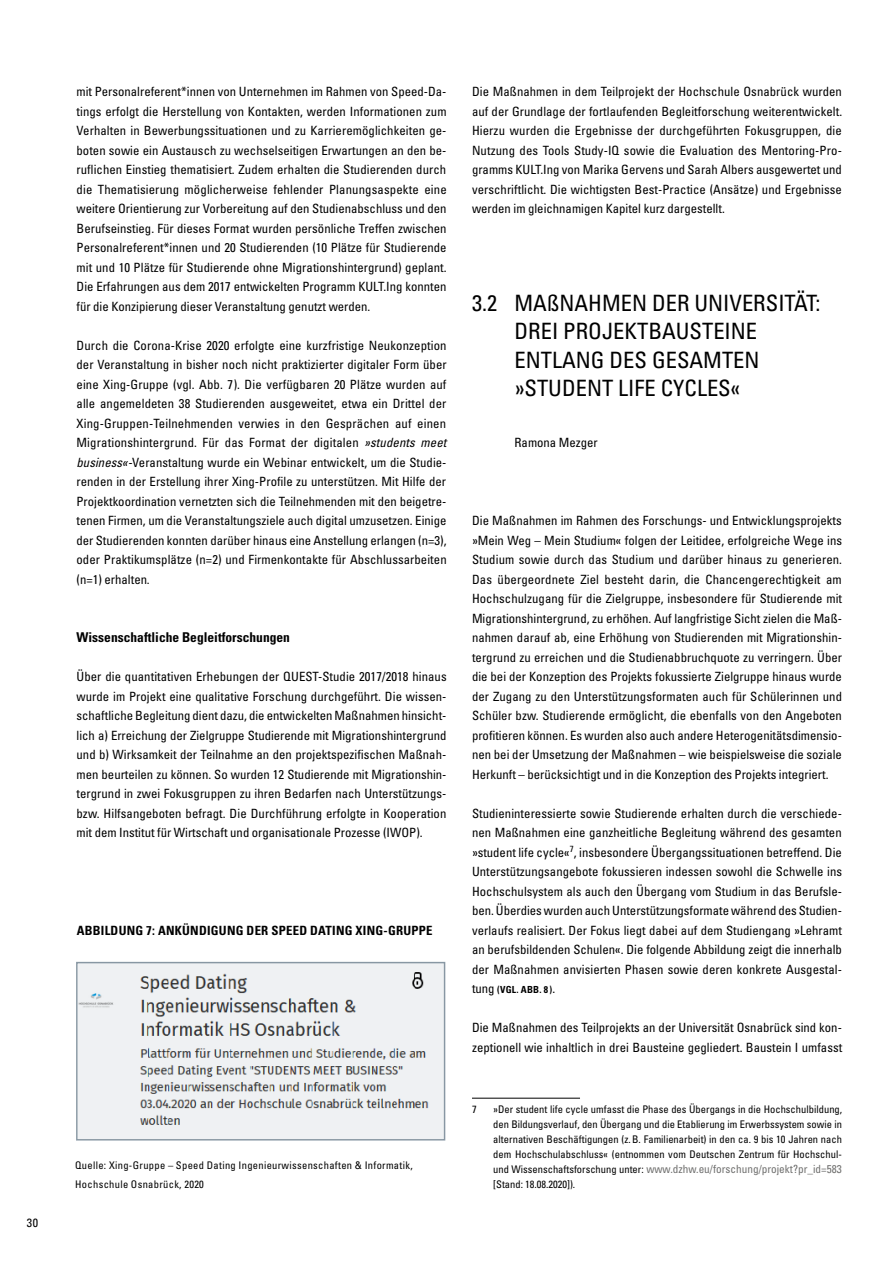
<style>
.page{position:relative;width:893px;height:1263px;background:#fff}
.page>*{position:absolute;margin:0;border:0;box-sizing:border-box;transform-origin:0 0}
.t1{font:condensed 22.5px/28.5px "Univers LT Std";color:#000}
.t2{font:700 condensed 13.5px "Univers LT Std";color:#000}
.Copytext{font:condensed 12.75px/19.5px "Univers LT Std";color:#000;text-align:justify}
.t3{font:700 condensed 12.75px "Univers LT Std";letter-spacing:.02em;color:#000}
.t4{font:condensed 12px "Univers LT Std";color:#000}
.Footnote_text{font:condensed 11.25px "Univers LT Std";color:#6f6f6e}
.Footnote_text-2{font:condensed 10.5px/15px "Univers LT Std";letter-spacing:.005em;color:#000;text-align:justify}
.Quelle{font:condensed 10.5px/19.5px "Univers LT Std";letter-spacing:.03em;color:#000}
.Copytext-2{font:700 condensed 9.75px "Univers LT Std";letter-spacing:.02em;color:#000}
.s1{font-family:"Univers";font-style:italic}
.s2{font-weight:700;font-size:9.75px}
.s3{font-weight:400;font-size:12.75px}
.s4{font-size:10.5px;color:#000}
</style>
<div class="page">
<hr style="left:472px;top:1098px;width:108px;height:1px;background:#000">
<img style="left:78px;top:962px;width:367px;height:177px">
<p class="t4" style="left:27px;top:1215px;width:13px">30</p>
<p class="Copytext" style="left:77px;top:82px;width:372px">mit Personalreferent*innen von Unternehmen im Rahmen von Speed-Da&shy;tings erfolgt die Herstellung von Kontakten, werden Informationen zum Verhalten in Bewerbungssituationen und zu Karrieremöglichkeiten ge&shy;boten sowie ein Austausch zu wechselseitigen Erwartungen an den be&shy;ruflichen Einstieg thematisiert. Zudem erhalten die Studierenden durch die Thematisierung möglicherweise fehlender Planungsaspekte eine weitere Orientierung zur Vorbereitung auf den Studienabschluss und den Berufseinstieg. Für dieses Format wurden persönliche Treffen zwischen Personalreferent*innen und 20 Studierenden (10 Plätze für Studierende mit und 10 Plätze für Studierende ohne Migrationshintergrund) geplant.<br>Die Erfahrungen aus dem 2017 entwickelten Programm KULT.Ing konnten für die Konzipierung dieser Veranstaltung genutzt werden.</p>
<p class="Copytext" style="left:77px;top:335px;width:372px">Durch die Corona-Krise 2020 erfolgte eine kurzfristige Neukonzeption der Veranstaltung in bisher noch nicht praktizierter digitaler Form über eine Xing-Gruppe (vgl. Abb. 7). Die verfügbaren 20 Plätze wurden auf alle angemeldeten 38 Studierenden ausgeweitet, etwa ein Drittel der Xing-Gruppen-Teilnehmenden verwies in den Gesprächen auf einen Migrationshintergrund. Für das Format der digitalen <span class="s1">»students meet business«-</span>Veranstaltung wurde ein Webinar entwickelt, um die Studie&shy;renden in der Erstellung ihrer Xing-Profile zu unterstützen. Mit Hilfe der Projektkoordination vernetzten sich die Teilnehmenden mit den beigetre&shy;tenen Firmen, um die Veranstaltungsziele auch digital umzusetzen. Einige der Studierenden konnten darüber hinaus eine Anstellung erlangen (n=3), oder Praktikumsplätze (n=2) und Firmenkontakte für Abschlussarbeiten (n=1) erhalten<span class="s2">.</span></p>
<p class="t2" style="left:77px;top:629px;width:215px">Wissenschaftliche Begleitforschungen</p>
<p class="Copytext" style="left:77px;top:667px;width:372px">Über die quantitativen Erhebungen der QUEST-Studie 2017/2018 hinaus wurde im Projekt eine qualitative Forschung durchgeführt. Die wissen&shy;schaftliche Begleitung dient dazu, die entwickelten Maßnahmen hinsicht&shy;lich a) Erreichung der Zielgruppe Studierende mit Migrationshintergrund und b) Wirksamkeit der Teilnahme an den projektspezifischen Maßnah&shy;men beurteilen zu können. So wurden 12 Studierende mit Migrationshin&shy;tergrund in zwei Fokusgruppen zu ihren Bedarfen nach Unterstützungs&shy;bzw. Hilfsangeboten befragt. Die Durchführung erfolgte in Kooperation mit dem Institut für Wirtschaft und organisationale Prozesse (IWOP).</p>
<p class="t3" style="left:77px;top:922px;width:357px">Abbildung 7: ANKÜNDIGUNG DER SPEED DATING XING-GRUPPE</p>
<p class="Quelle" style="left:75px;top:1155px;width:339px">Quelle: Xing-Gruppe – Speed Dating Ingenieurwissenschaften &amp; Informatik,<br>Hochschule Osnabrück, 2020</p>
<p class="Copytext" style="left:472px;top:82px;width:372px">Die Maßnahmen in dem Teilprojekt der Hochschule Osnabrück wurden auf der Grundlage der fortlaufenden Begleitforschung weiterentwickelt.<br>Hierzu wurden die Ergebnisse der durchgeführten Fokusgruppen, die Nutzung des Tools Study-IQ sowie die Evaluation des Mentoring-Pro&shy;gramms KULT.Ing von Marika Gervens und Sarah Albers ausgewertet und verschriftlicht. Die wichtigsten Best-Practice (Ansätze) und Ergebnisse werden im gleichnamigen Kapitel kurz dargestellt.</p>
<h1 class="t1" style="left:514px;top:288px;width:307px;text-indent:-43px">3.2 MAßNAHMEN DER UNIVERSITÄT:<br>DREI PROJEKTBAUSTEINE<br>ENTLANG DES GESAMTEN »STUDENT LIFE CYCLES«</h1>
<p class="Copytext" style="left:514px;top:433px;width:85px">Ramona Mezger</p>
<p class="Copytext" style="left:472px;top:511px;width:372px">Die Maßnahmen im Rahmen des Forschungs- und Entwicklungsprojekts »Mein Weg – Mein Studium« folgen der Leitidee, erfolgreiche Wege ins Studium sowie durch das Studium und darüber hinaus zu generieren.<br>Das übergeordnete Ziel besteht darin, die Chancengerechtigkeit am Hochschulzugang für die Zielgruppe, insbesondere für Studierende mit Migrationshintergrund, zu erhöhen. Auf langfristige Sicht zielen die Maß&shy;nahmen darauf ab, eine Erhöhung von Studierenden mit Migrationshin&shy;tergrund zu erreichen und die Studienabbruchquote zu verringern. Über die bei der Konzeption des Projekts fokussierte Zielgruppe hinaus wurde der Zugang zu den Unterstützungsformaten auch für Schülerinnen und Schüler bzw. Studierende ermöglicht, die ebenfalls von den Angeboten profitieren können. Es wurden also auch andere Heterogenitätsdimensio&shy;nen bei der Umsetzung der Maßnahmen – wie beispielsweise die soziale Herkunft – berücksichtigt und in die Konzeption des Projekts integriert.</p>
<p class="Copytext" style="left:472px;top:803px;width:372px">Studieninteressierte sowie Studierende erhalten durch die verschiede&shy;nen Maßnahmen eine ganzheitliche Begleitung während des gesamten »student life cycle«<sup>7</sup>, insbesondere Übergangssituationen betreffend. Die Unterstützungsangebote fokussieren indessen sowohl die Schwelle ins Hochschulsystem als auch den Übergang vom Studium in das Berufsle&shy;ben. Überdies wurden auch Unterstützungsformate während des Studien&shy;verlaufs realisiert. Der Fokus liegt dabei auf dem Studiengang »Lehramt an berufsbildenden Schulen«. Die folgende Abbildung zeigt die innerhalb der Maßnahmen anvisierten Phasen sowie deren konkrete Ausgestal-</p>
<p class="Copytext-2" style="left:472px;top:984px;width:85px"><span class="s3">tung</span> (VGL. ABB. 8 )<span class="s3">.</span></p>
<p class="Copytext" style="left:472px;top:1018px;width:372px">Die Maßnahmen des Teilprojekts an der Universität Osnabrück sind kon&shy;zeptionell wie inhaltlich in drei Bausteine gegliedert. Baustein I umfasst</p>
<p class="Footnote_text-2" style="left:472px;top:1102px;width:6px">7</p>
<p class="Footnote_text-2" style="left:493px;top:1102px;width:350px">»Der student life cycle umfasst die Phase des Übergangs in die Hochschulbildung, den Bildungsverlauf, den Übergang und die Etablierung im Erwerbssystem sowie in alternativen Beschäftigungen (z.B. Familienarbeit) in den ca. 9 bis 10 Jahren nach dem Hochschulabschluss« (entnommen vom Deutschen Zentrum für Hochschul-</p>
<p class="Footnote_text" style="left:493px;top:1162px;width:350px"><span class="s4">und Wissenschaftsforschung unter:</span> www.dzhw.eu/forschung/projekt?pr_id=583</p>
<p class="Footnote_text-2" style="left:493px;top:1177px;width:83px">[Stand: 18.08.2020]).</p>
</div>
